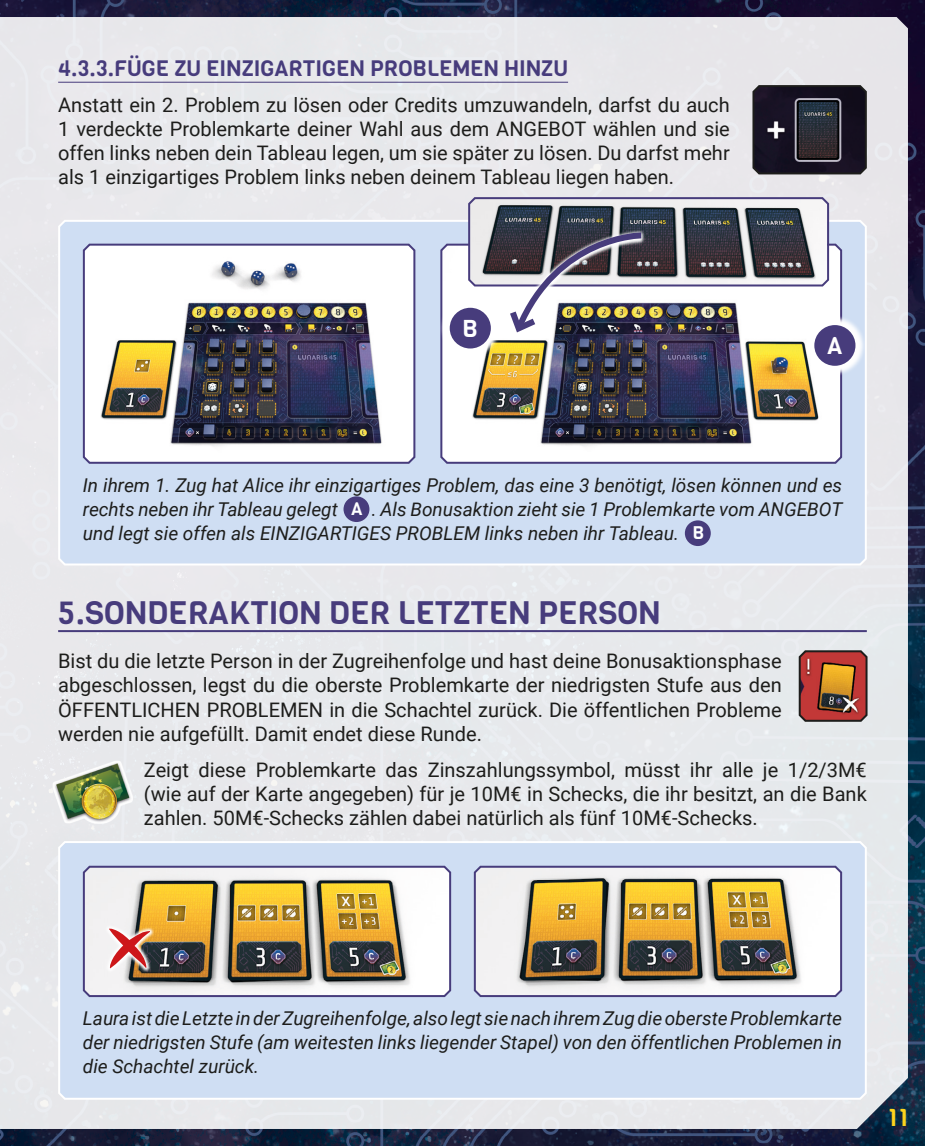
<style>
.page{position:relative;width:925px;height:1146px;background:#fff}
.page>*{position:absolute;margin:0;border:0;box-sizing:border-box;transform-origin:0 0}
.Títulos{font:32px "Viga";color:#473c7c}
.t1{font:24px "Viga";color:#fdd31d}
.Legend{font:24px "Viga";color:#fff}
.subtitulo2{font:22px "Viga";color:#473c7c}
.Corpo_de_texto{font:20px/24px "Roboto";color:#1d1d1b;text-align:justify}
.Example{font:italic 19px/24px "Roboto";color:#1d1d1b}
.Legend-2{font:18px "Viga";color:#fff}
</style>
<div class="page">
<img style="left:0;top:0;width:924px;height:1145px">
<div style="left:0;top:17px;width:907px;height:1111px;background:#e7e8eb"></div>
<hr style="left:58px;top:82px;width:510px;height:1px;background:#473c7c">
<hr style="left:58px;top:630px;width:808px;height:2px;background:#473c7c">
<div style="left:57px;top:839px;width:810px;height:261px;background:#cfdef3"></div>
<div style="left:57px;top:218px;width:810px;height:348px;background:#cfdef3"></div>
<svg style="left:797px;top:648px;width:71px;height:74px;background:#a65741"></svg>
<svg style="left:751px;top:83px;width:116px;height:92px;background:#2e2b38"></svg>
<img style="left:44px;top:756px;width:100px;height:71px">
<img style="left:82px;top:242px;width:334px;height:222px">
<svg style="left:82px;top:863px;width:370px;height:134px"></svg>
<svg style="left:472px;top:863px;width:370px;height:134px"></svg>
<img style="left:439px;top:242px;width:403px;height:222px">
<svg style="left:803px;top:315px;width:62px;height:61px"></svg>
<div style="left:814px;top:325px;width:41px;height:41px;background:#473c7c;border-radius:50%"></div>
<svg style="left:439px;top:297px;width:62px;height:61px"></svg>
<div style="left:449px;top:308px;width:41px;height:40px;background:#473c7c;border-radius:50%"></div>
<img style="left:467px;top:195px;width:362px;height:142px">
<svg style="left:104px;top:924px;width:50px;height:49px"></svg>
<svg style="left:108px;top:927px;width:42px;height:41px"></svg>
<p class="subtitulo2" style="left:58px;top:54px;width:511px">4.3.3.FÜGE ZU EINZIGARTIGEN PROBLEMEN HINZU</p>
<p class="Corpo_de_texto" style="left:58px;top:92px;width:672px">Anstatt ein 2. Problem zu lösen oder Credits umzuwandeln, darfst du auch 1 verdeckte Problemkarte deiner Wahl aus dem ANGEBOT wählen und sie offen links neben dein Tableau legen, um sie später zu lösen. Du darfst mehr als 1 einzigartiges Problem links neben deinem Tableau liegen haben.</p>
<p class="Legend" style="left:462px;top:312px;width:17px">B</p>
<p class="Legend" style="left:826px;top:329px;width:17px">A</p>
<p class="Example" style="left:83px;top:473px;width:760px">In ihrem 1. Zug hat Alice ihr einzigartiges Problem, das eine 3 benötigt, lösen können und es rechts neben ihr Tableau gelegt</p>
<p class="Legend-2" style="left:351px;top:496px;width:13px">A</p>
<p class="Example" style="left:83px;top:497px;width:760px;text-indent:289px">. Als Bonusaktion zieht sie 1 Problemkarte vom ANGEBOT und legt sie offen als EINZIGARTIGES PROBLEM links neben ihr Tableau.</p>
<p class="Legend-2" style="left:692px;top:520px;width:13px">B</p>
<p class="Títulos" style="left:58px;top:592px;width:603px">5.SONDERAKTION DER LETZTEN PERSON</p>
<p class="Corpo_de_texto" style="left:58px;top:648px;width:724px">Bist du die letzte Person in der Zugreihenfolge und hast deine Bonusaktionsphase abgeschlossen, legst du die oberste Problemkarte der niedrigsten Stufe aus den ÖFFENTLICHEN PROBLEMEN in die Schachtel zurück. Die öffentlichen Probleme werden nie aufgefüllt. Damit endet diese Runde.</p>
<p class="Corpo_de_texto" style="left:144px;top:756px;width:724px">Zeigt diese Problemkarte das Zinszahlungssymbol, müsst ihr alle je 1/2/3M€ (wie auf der Karte angegeben) für je 10M€ in Schecks, die ihr besitzt, an die Bank zahlen. 50M€-Schecks zählen dabei natürlich als fünf 10M€-Schecks.</p>
<p class="Example" style="left:83px;top:1005px;width:760px;text-align:justify">Laura ist die Letzte in der Zugreihenfolge, also legt sie nach ihrem Zug die oberste Problemkarte der niedrigsten Stufe (am weitesten links liegender Stapel) von den öffentlichen Problemen in die Schachtel zurück.</p>
<p class="t1" style="left:887px;top:1101px;width:23px">11</p>
</div>
